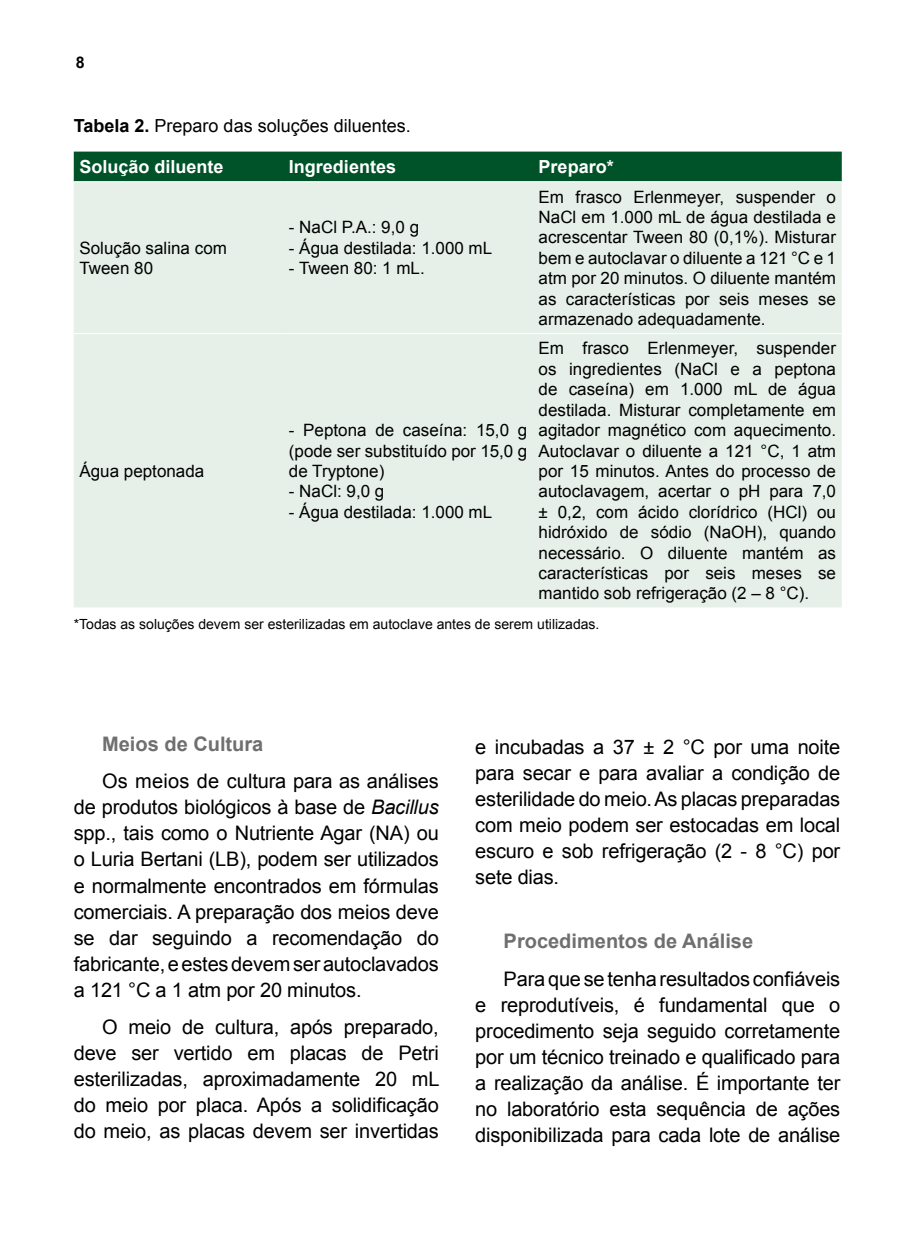
<style>
.page{position:relative;width:908px;height:1248px;background:#fff}
.page>*{position:absolute;margin:0;border:0;box-sizing:border-box;transform-origin:0 0}
.t1{font:20px/26px "Arial";letter-spacing:-.01em;color:#000;text-align:justify}
.t2{font:700 20px "Arial";color:#706f6f}
.t3{font:18px "Arial";color:#000}
.t4{font:700 18px "Arial";color:#fff}
.t5{font:17px/20.4px "Arial";color:#000;text-align:justify}
.t6{font:700 16px "Arial";color:#000}
.t7{font:14px "Arial";color:#000}
.s1{font-weight:700}
.s2{font-style:italic}
</style>
<div class="page">
<div style="left:74px;top:151px;width:767px;height:30px;background:#005329"></div>
<div style="left:74px;top:182px;width:767px;height:425px;background:#e6f0e9"></div>
<hr style="left:74px;top:333px;width:209px;height:1px;background:#fff">
<hr style="left:283px;top:333px;width:249px;height:1px;background:#fff">
<hr style="left:532px;top:333px;width:309px;height:1px;background:#fff">
<p class="t6" style="left:76px;top:52px;width:10px">8</p>
<p class="t3" style="left:74px;top:114px;width:338px"><span class="s1">Tabela 2.</span> Preparo das soluções diluentes.</p>
<p class="t4" style="left:79px;top:155px;width:146px">Solução diluente</p>
<p class="t4" style="left:289px;top:155px;width:109px">Ingredientes</p>
<p class="t4" style="left:538px;top:155px;width:77px">Preparo*</p>
<p class="t5" style="left:79px;top:238px;width:149px">Solução salina com<br>Tween 80</p>
<p class="t5" style="left:289px;top:217px;width:132px">- NaCl P.A.: 9,0 g</p>
<p class="t5" style="left:289px;top:238px;width:205px">- Água destilada: 1.000 mL</p>
<p class="t5" style="left:289px;top:258px;width:137px">- Tween 80: 1 mL.</p>
<p class="t5" style="left:538px;top:187px;width:299px">Em frasco Erlenmeyer, suspender o NaCl em 1.000 mL de água destilada e acrescentar Tween 80 (0,1%). Misturar bem e autoclavar o diluente a 121 °C e 1 atm por 20 minutos. O diluente mantém as características por seis meses se armazenado adequadamente.</p>
<p class="t5" style="left:538px;top:338px;width:299px">Em frasco Erlenmeyer, suspender os ingredientes (NaCl e a peptona de caseína) em 1.000 mL de água destilada. Misturar completamente em agitador magnético com aquecimento.<br>Autoclavar o diluente a 121 °C, 1 atm por 15 minutos. Antes do processo de autoclavagem, acertar o pH para 7,0 ± 0,2, com ácido clorídrico (HCl) ou hidróxido de sódio (NaOH), quando necessário. O diluente mantém as características por seis meses se mantido sob refrigeração (2 – 8 °C).</p>
<p class="t7" style="left:74px;top:614px;width:527px">*Todas as soluções devem ser esterilizadas em autoclave antes de serem utilizadas.</p>
<p class="t5" style="left:289px;top:420px;width:240px">- Peptona de caseína: 15,0 g (pode ser substituído por 15,0 g de Tryptone)</p>
<p class="t5" style="left:289px;top:481px;width:97px">- NaCl: 9,0 g</p>
<p class="t5" style="left:289px;top:501px;width:205px">- Água destilada: 1.000 mL</p>
<p class="t5" style="left:79px;top:461px;width:126px">Água peptonada</p>
<p class="t2" style="left:102px;top:730px;width:163px">Meios de Cultura</p>
<p class="t1" style="left:74px;top:768px;width:366px;text-indent:28px">Os meios de cultura para as análises de produtos biológicos à base de <span class="s2">Bacillus </span>spp., tais como o Nutriente Agar (NA) ou o Luria Bertani (LB), podem ser utilizados e normalmente encontrados em fórmulas comerciais. A preparação dos meios deve se dar seguindo a recomendação do fabricante, e estes devem ser autoclavados a 121 °C a 1 atm por 20 minutos.</p>
<p class="t1" style="left:74px;top:1013px;width:367px;text-indent:28px">O meio de cultura, após preparado, deve ser vertido em placas de Petri esterilizadas, aproximadamente 20 mL do meio por placa. Após a solidificação do meio, as placas devem ser invertidas</p>
<p class="t1" style="left:475px;top:734px;width:366px">e incubadas a 37 ± 2 °C por uma noite para secar e para avaliar a condição de esterilidade do meio. As placas preparadas com meio podem ser estocadas em local escuro e sob refrigeração (2 - 8 °C) por sete dias.</p>
<p class="t2" style="left:503px;top:927px;width:251px">Procedimentos de Análise</p>
<p class="t1" style="left:475px;top:965px;width:366px;text-indent:28px">Para que se tenha resultados confiáveis e reprodutíveis, é fundamental que o procedimento seja seguido corretamente por um técnico treinado e qualificado para a realização da análise. É importante ter no laboratório esta sequência de ações disponibilizada para cada lote de análise</p>
</div>
